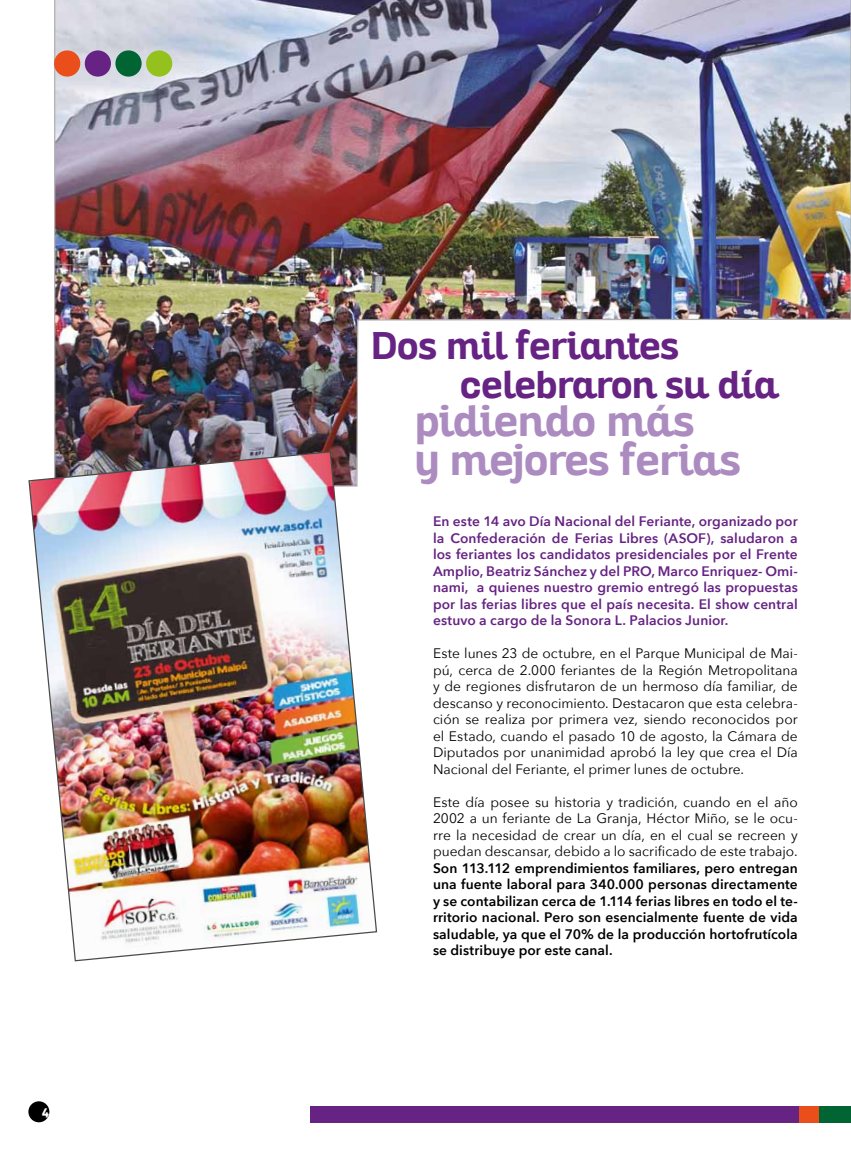
<style>
.page{position:relative;width:851px;height:1170px;background:#fff}
.page>*{position:absolute;margin:0;border:0;box-sizing:border-box;transform-origin:0 0}
.t1{font:700 42.5px/38.5px "Altair";color:#ac8cc0}
.t2{font:700 37.5px/38.5px "Altair";color:#662383}
.t3{font:13.75px/16.5px "Avenir Next";color:#000;text-align:justify}
.t4{font:600 13.75px/16.5px "Avenir Next";letter-spacing:.005em;color:#662383;text-align:justify}
.t5{font:600 13.75px/16.5px "Avenir Next";letter-spacing:.005em;color:#000;text-align:justify}
.t6{font:12px "DIN Black Alternate";color:#fff}
</style>
<div class="page">
<img style="left:54px;top:0;width:796px;height:450px">
<img style="left:28px;top:450px;width:350px;height:512px">
<div style="left:310px;top:1106px;width:489px;height:16px;background:#662383"></div>
<div style="left:28px;top:1101px;width:21px;height:21px;background:#000;border-radius:50%"></div>
<div style="left:799px;top:1106px;width:20px;height:16px;background:#e94e1b"></div>
<div style="left:819px;top:1106px;width:31px;height:16px;background:#006533"></div>
<div style="left:146px;top:50px;width:26px;height:27px;background:#95c11f;border-radius:50%"></div>
<div style="left:115px;top:50px;width:27px;height:27px;background:#006533;border-radius:50%"></div>
<div style="left:85px;top:50px;width:26px;height:27px;background:#662383;border-radius:50%"></div>
<div style="left:54px;top:50px;width:26px;height:27px;background:#e94e1b;border-radius:50%"></div>
<p class="t6" style="left:42px;top:1103px;width:9px">4</p>
<h2 class="t2" style="left:460px;top:327px;width:319px;text-indent:-90px">Dos mil feriantes celebraron su día</h2>
<h1 class="t1" style="left:415px;top:403px;width:327px">pidiendo más<br>y mejores ferias</h1>
<p class="t4" style="left:433px;top:512px;width:366px">En este 14 avo Día Nacional del Feriante, organizado por la Confederación de Ferias Libres (ASOF), saludaron a los feriantes los candidatos presidenciales por el Frente Amplio, Beatriz Sánchez y del PRO, Marco Enriquez- Omi&shy;nami, a quienes nuestro gremio entregó las propuestas por las ferias libres que el país necesita. El show central estuvo a cargo de la Sonora L. Palacios Junior.</p>
<p class="t3" style="left:433px;top:644px;width:366px">Este lunes 23 de octubre, en el Parque Municipal de Mai&shy;pú, cerca de 2.000 feriantes de la Región Metropolitana y de regiones disfrutaron de un hermoso día familiar, de descanso y reconocimiento. Destacaron que esta celebra&shy;ción se realiza por primera vez, siendo reconocidos por el Estado, cuando el pasado 10 de agosto, la Cámara de Diputados por unanimidad aprobó la ley que crea el Día Nacional del Feriante, el primer lunes de octubre.</p>
<p class="t3" style="left:433px;top:793px;width:366px">Este día posee su historia y tradición, cuando en el año 2002 a un feriante de La Granja, Héctor Miño, se le ocu&shy;rre la necesidad de crear un día, en el cual se recreen y puedan descansar, debido a lo sacrificado de este trabajo.</p>
<p class="t5" style="left:433px;top:859px;width:366px">Son 113.112 emprendimientos familiares, pero entregan una fuente laboral para 340.000 personas directamente y se contabilizan cerca de 1.114 ferias libres en todo el te&shy;rritorio nacional. Pero son esencialmente fuente de vida saludable, ya que el 70% de la producción hortofrutícola se distribuye por este canal.</p>
</div>
